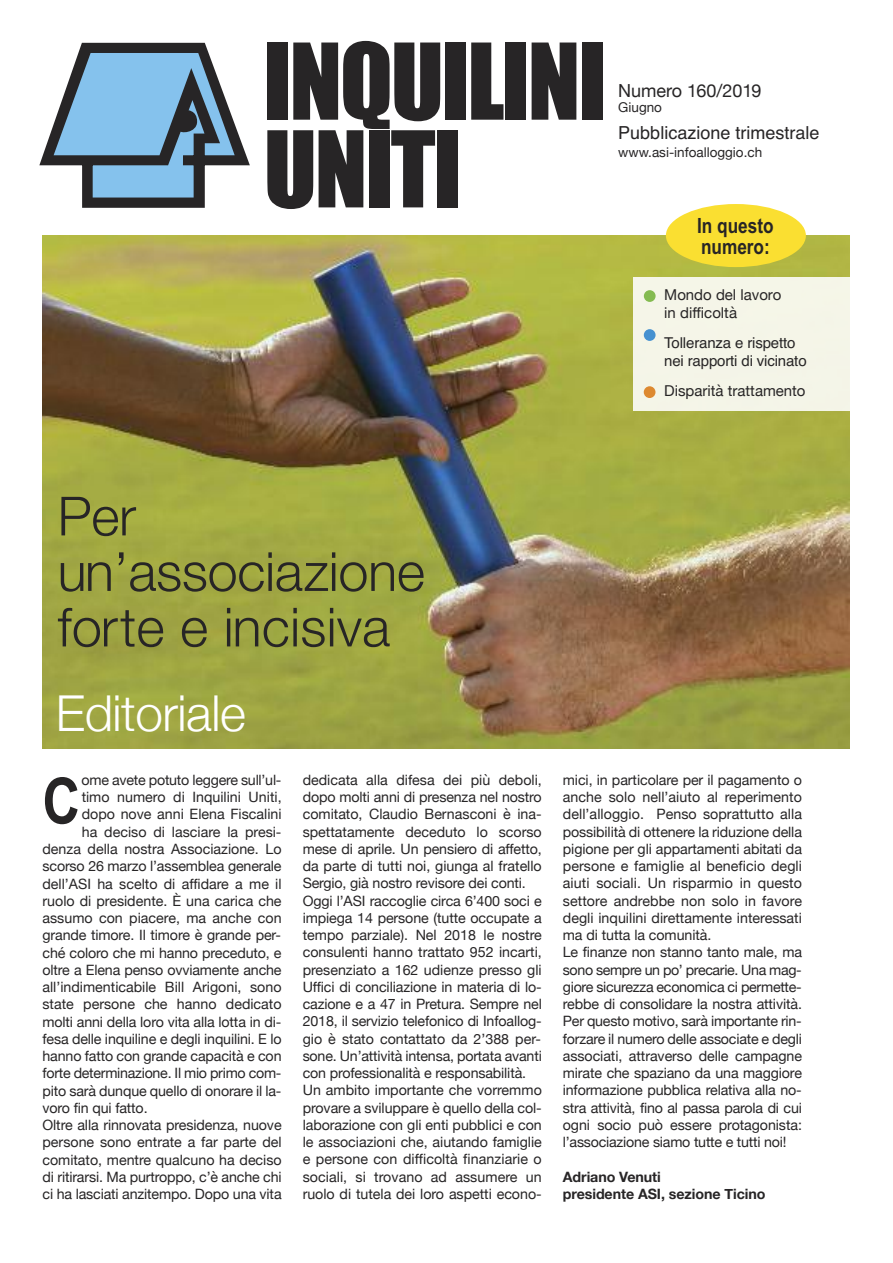
<style>
.page{position:relative;width:893px;height:1263px;background:#fff}
.page>*{position:absolute;margin:0;border:0;box-sizing:border-box;transform-origin:0 0}
.t1{font:97.65px/87.8px "Impact";letter-spacing:-.025em;color:#272526}
.t2{font:700 63.75px "Arial Narrow";color:#272526}
.t3{font:300 54px/55.5px "Helvetica Neue";letter-spacing:-.005em;color:#272526}
.t4{font:300 49.5px "Helvetica Neue";letter-spacing:-.01em;color:#fff}
.t5{font:700 21px/21px "Arial Narrow";color:#272526}
.t6{font:18px "Helvetica";color:#272526}
.t7{font:18px "Helvetica Neue";color:#272526}
.t8{font:15px/18px "Helvetica Neue";color:#272526}
.t9{font:15px/18px "Helvetica";letter-spacing:-.01em;color:#272526}
.t10{font:14.25px/17.2px "Helvetica Neue";letter-spacing:-.005em;color:#272526}
.t11{font:700 14.25px/17.2px "Helvetica Neue";letter-spacing:-.005em;color:#272526}
.t12{font:13.5px "Helvetica Neue";color:#272526}
</style>
<div class="page">
<img style="left:43px;top:236px;width:806px;height:512px">
<div style="left:633px;top:277px;width:260px;height:133px;background:#fff;opacity:.88"></div>
<div style="left:666px;top:204px;width:140px;height:63px;background:#fadf31;border-radius:50%"></div>
<div style="left:644px;top:329px;width:12px;height:12px;background:#4691d0;border-radius:50%"></div>
<div style="left:644px;top:290px;width:12px;height:12px;background:#84bb50;border-radius:50%"></div>
<div style="left:644px;top:386px;width:11px;height:12px;background:#dd8930;border-radius:50%"></div>
<svg style="left:39px;top:43px;width:211px;height:165px"></svg>
<h1 class="t1" style="left:264px;top:42px;width:344px">INQUILINI<br>UNITI</h1>
<p class="t7" style="left:618px;top:80px;width:145px">Numero 160/2019</p>
<p class="t12" style="left:618px;top:99px;width:45px">Giugno</p>
<p class="t6" style="left:618px;top:123px;width:203px">Pubblicazione trimestrale</p>
<p class="t12" style="left:618px;top:144px;width:145px">www.asi-infoalloggio.ch</p>
<h3 class="t5" style="left:697px;top:215px;width:78px">In questo numero:</h3>
<p class="t8" style="left:664px;top:286px;width:119px">Mondo del lavoro in difficoltà</p>
<p class="t9" style="left:664px;top:334px;width:144px">Tolleranza e rispetto nei rapporti di vicinato</p>
<p class="t8" style="left:664px;top:382px;width:143px">Disparità trattamento</p>
<h3 class="t3" style="left:58px;top:487px;width:369px">Per un’associazione forte e incisiva</h3>
<h3 class="t4" style="left:56px;top:683px;width:191px">Editoriale</h3>
<p class="t10" style="left:82px;top:771px;width:201px">ome avete potuto leggere sull’ul-</p>
<p class="t10" style="left:82px;top:788px;width:201px">timo numero di Inquilini Uniti,</p>
<p class="t10" style="left:82px;top:806px;width:201px">dopo nove anni Elena Fiscalini</p>
<p class="t10" style="left:82px;top:823px;width:201px">ha deciso di lasciare la presi-</p>
<p class="t10" style="left:43px;top:840px;width:241px">denza della nostra Associazione. Lo</p>
<p class="t10" style="left:43px;top:857px;width:241px">scorso 26 marzo l’assemblea generale</p>
<p class="t10" style="left:43px;top:874px;width:241px">dell’ASI ha scelto di affidare a me il</p>
<p class="t10" style="left:43px;top:892px;width:241px">ruolo di presidente. È una carica che</p>
<p class="t10" style="left:43px;top:909px;width:241px">assumo con piacere, ma anche con</p>
<p class="t10" style="left:43px;top:926px;width:240px">grande timore. Il timore è grande per-</p>
<p class="t10" style="left:42px;top:943px;width:241px">ché coloro che mi hanno preceduto, e</p>
<p class="t10" style="left:42px;top:961px;width:241px">oltre a Elena penso ovviamente anche</p>
<p class="t10" style="left:42px;top:978px;width:241px">all’indimenticabile Bill Arigoni, sono</p>
<p class="t10" style="left:42px;top:995px;width:241px">state persone che hanno dedicato</p>
<p class="t10" style="left:42px;top:1012px;width:240px">molti anni della loro vita alla lotta in di-</p>
<p class="t10" style="left:42px;top:1030px;width:241px">fesa delle inquiline e degli inquilini. E lo</p>
<p class="t10" style="left:42px;top:1047px;width:241px">hanno fatto con grande capacità e con</p>
<p class="t10" style="left:42px;top:1064px;width:240px">forte determinazione. Il mio primo com-</p>
<p class="t10" style="left:43px;top:1081px;width:240px">pito sarà dunque quello di onorare il la-</p>
<p class="t10" style="left:43px;top:1099px;width:107px">voro fin qui fatto.</p>
<p class="t10" style="left:43px;top:1116px;width:241px">Oltre alla rinnovata presidenza, nuove</p>
<p class="t10" style="left:43px;top:1133px;width:241px">persone sono entrate a far parte del</p>
<p class="t10" style="left:43px;top:1150px;width:241px">comitato, mentre qualcuno ha deciso</p>
<p class="t10" style="left:43px;top:1168px;width:241px">di ritirarsi. Ma purtroppo, c’è anche chi</p>
<p class="t10" style="left:43px;top:1185px;width:241px">ci ha lasciati anzitempo. Dopo una vita</p>
<h2 class="t2" style="left:43px;top:764px;width:40px">C</h2>
<p class="t10" style="left:303px;top:771px;width:241px">dedicata alla difesa dei più deboli, dopo molti anni di presenza nel nostro comitato, Claudio Bernasconi è ina&shy;spettatamente deceduto lo scorso mese di aprile. Un pensiero di affetto, da parte di tutti noi, giunga al fratello Sergio, già nostro revisore dei conti.<br>Oggi l’ASI raccoglie circa 6’400 soci e impiega 14 persone (tutte occupate a tempo parziale). Nel 2018 le nostre consulenti hanno trattato 952 incarti, presenziato a 162 udienze presso gli Uffici di conciliazione in materia di lo&shy;cazione e a 47 in Pretura. Sempre nel 2018, il servizio telefonico di Infoallog&shy;gio è stato contattato da 2’388 per&shy;sone. Un’attività intensa, portata avanti con professionalità e responsabilità.<br>Un ambito importante che vorremmo provare a sviluppare è quello della col&shy;laborazione con gli enti pubblici e con le associazioni che, aiutando famiglie e persone con difficoltà finanziarie o sociali, si trovano ad assumere un ruolo di tutela dei loro aspetti econo-</p>
<p class="t10" style="left:563px;top:771px;width:241px">mici, in particolare per il pagamento o anche solo nell’aiuto al reperimento dell’alloggio. Penso soprattutto alla possibilità di ottenere la riduzione della pigione per gli appartamenti abitati da persone e famiglie al beneficio degli aiuti sociali. Un risparmio in questo settore andrebbe non solo in favore degli inquilini direttamente interessati ma di tutta la comunità.<br>Le finanze non stanno tanto male, ma sono sempre un po’ precarie. Una mag&shy;giore sicurezza economica ci permette&shy;rebbe di consolidare la nostra attività.<br>Per questo motivo, sarà importante rin&shy;forzare il numero delle associate e degli associati, attraverso delle campagne mirate che spaziano da una maggiore informazione pubblica relativa alla no&shy;stra attività, fino al passa parola di cui ogni socio può essere protagonista: l’associazione siamo tutte e tutti noi!</p>
<p class="t11" style="left:563px;top:1168px;width:204px">Adriano Venuti<br>presidente ASI, sezione Ticino</p>
</div>
